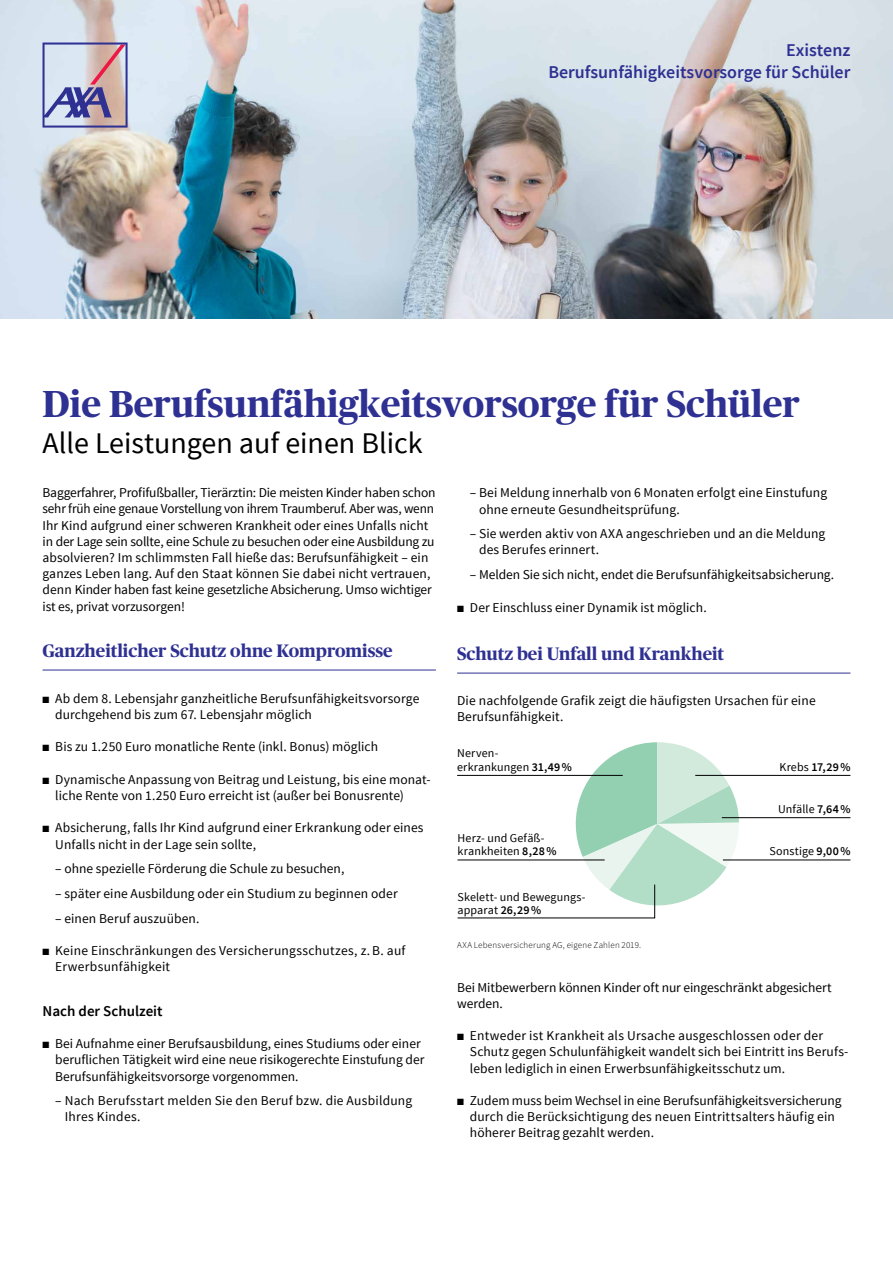
<style>
.page{position:relative;width:893px;height:1263px;background:#fff}
.page>*{position:absolute;margin:0;border:0;box-sizing:border-box;transform-origin:0 0}
.t1{font:700 37.5px "Publico Headline";color:#2e3092}
.t2{font:30px "Source Sans Pro";color:#000}
.t3{font:700 18px "Publico Headline";color:#2e3092}
.t4{font:600 18px/21.6px "Source Sans Pro";color:#2e3092;text-align:right}
.t5{font:600 15px "Source Sans Pro";color:#000}
.t6{font:13.5px/16.2px "Source Sans Pro";letter-spacing:.005em;color:#000}
.t7{font:12px/13.5px "Source Sans Pro";letter-spacing:.01em;color:#000}
.t8{font:600 12px "Source Sans Pro";color:#000}
.t9{font:300 9px "Source Sans Pro";letter-spacing:.02em;color:#000}
.s1{font-weight:600}
.s2{font-weight:400}
</style>
<div class="page">
<img style="left:0;top:0;width:893px;height:319px">
<hr style="left:43px;top:670px;width:393px;height:1px;background:#2e3092">
<hr style="left:457px;top:673px;width:393px;height:1px;background:#2e3092">
<svg style="left:43px;top:43px;width:85px;height:85px;background:#b3a9c0"></svg>
<hr style="left:722px;top:817px;width:128px;height:1px;background:#000">
<svg style="left:457px;top:742px;width:282px;height:177px"></svg>
<hr style="left:723px;top:859px;width:127px;height:1px;background:#000">
<hr style="left:695px;top:775px;width:155px;height:1px;background:#000">
<h3 class="t4" style="left:548px;top:40px;width:304px">Existenz<br>Berufsunfähigkeitsvorsorge für Schüler</h3>
<h1 class="t1" style="left:43px;top:377px;width:759px">Die Berufsunfähigkeitsvorsorge für Schüler</h1>
<h2 class="t2" style="left:43px;top:424px;width:382px">Alle Leistungen auf einen Blick</h2>
<p class="t6" style="left:43px;top:485px;width:395px">Baggerfahrer, Profifußballer, Tierärztin: Die meisten Kinder haben schon sehr früh eine genaue Vorstellung von ihrem Traumberuf. Aber was, wenn Ihr Kind aufgrund einer schweren Krankheit oder eines Unfalls nicht in der Lage sein sollte, eine Schule zu besuchen oder eine Ausbildung zu absolvieren? Im schlimmsten Fall hieße das: Berufsunfähigkeit – ein ganzes Leben lang. Auf den Staat können Sie dabei nicht vertrauen, denn Kinder haben fast keine gesetzliche Absicherung. Umso wichtiger ist es, privat vorzusorgen!</p>
<h3 class="t3" style="left:43px;top:638px;width:352px">Ganzheitlicher Schutz ohne Kompromisse</h3>
<p class="t6" style="left:55px;top:690px;width:366px;text-indent:-13px">■ Ab dem 8. Lebensjahr ganzheitliche Berufsunfähigkeitsvorsorge durchgehend bis zum 67. Lebensjahr möglich</p>
<p class="t6" style="left:43px;top:739px;width:337px">■ Bis zu 1.250 Euro monatliche Rente (inkl. Bonus) möglich</p>
<p class="t6" style="left:55px;top:771px;width:377px;text-indent:-13px">■ Dynamische Anpassung von Beitrag und Leistung, bis eine monat&shy;liche Rente von 1.250 Euro erreicht ist (außer bei Bonusrente)</p>
<p class="t6" style="left:55px;top:820px;width:370px;text-indent:-13px">■ Absicherung, falls Ihr Kind aufgrund einer Erkrankung oder eines<br>Unfalls nicht in der Lage sein sollte,</p>
<p class="t6" style="left:55px;top:861px;width:291px">– ohne spezielle Förderung die Schule zu besuchen,</p>
<p class="t6" style="left:55px;top:886px;width:344px">– später eine Ausbildung oder ein Studium zu beginnen oder</p>
<p class="t6" style="left:55px;top:910px;width:146px">– einen Beruf auszuüben.</p>
<p class="t6" style="left:55px;top:943px;width:352px;text-indent:-13px">■ Keine Einschränkungen des Versicherungsschutzes, z. B. auf<br>Erwerbsunfähigkeit</p>
<p class="t5" style="left:43px;top:1001px;width:122px">Nach der Schulzeit</p>
<p class="t6" style="left:55px;top:1036px;width:371px;text-indent:-13px">■ Bei Aufnahme einer Berufsausbildung, eines Studiums oder einer beruflichen Tätigkeit wird eine neue risikogerechte Einstufung der<br>Berufsunfähigkeitsvorsorge vorgenommen.</p>
<p class="t6" style="left:65px;top:1093px;width:349px;text-indent:-10px">– Nach Berufsstart melden Sie den Beruf bzw. die Ausbildung<br>Ihres Kindes.</p>
<p class="t6" style="left:479px;top:485px;width:350px;text-indent:-9px">– Bei Meldung innerhalb von 6 Monaten erfolgt eine Einstufung ohne erneute Gesundheitsprüfung.</p>
<p class="t6" style="left:479px;top:526px;width:348px;text-indent:-9px">– Sie werden aktiv von AXA angeschrieben und an die Meldung des Berufes erinnert.</p>
<p class="t6" style="left:470px;top:567px;width:366px">– Melden Sie sich nicht, endet die Berufsunfähigkeitsabsicherung.</p>
<p class="t6" style="left:457px;top:599px;width:251px">■ Der Einschluss einer Dynamik ist möglich.</p>
<h3 class="t3" style="left:457px;top:641px;width:269px">Schutz bei Unfall und Krankheit</h3>
<p class="t6" style="left:457px;top:692px;width:360px">Die nachfolgende Grafik zeigt die häufigsten Ursachen für eine<br>Berufsunfähigkeit.</p>
<p class="t7" style="left:457px;top:747px;width:116px">Nerven&shy;erkrankungen <span class="s1">31,49%</span></p>
<p class="t8" style="left:779px;top:759px;width:73px"><span class="s2">Krebs</span> 17,29%</p>
<p class="t7" style="left:778px;top:802px;width:74px">Unfälle <span class="s1">7,64%</span></p>
<p class="t7" style="left:457px;top:831px;width:101px">Herz- und Gefäß&shy;krankheiten <span class="s1">8,28%</span></p>
<p class="t7" style="left:457px;top:890px;width:129px">Skelett- und Bewegungs&shy;apparat <span class="s1">26,29%</span></p>
<p class="t7" style="left:769px;top:845px;width:82px">Sonstige <span class="s1">9,00%</span></p>
<p class="t9" style="left:457px;top:940px;width:186px">AXA Lebensversicherung AG, eigene Zahlen 2019.</p>
<p class="t6" style="left:457px;top:979px;width:376px">Bei Mitbewerbern können Kinder oft nur eingeschränkt abgesichert werden.</p>
<p class="t6" style="left:470px;top:1028px;width:380px;text-indent:-13px">■ Entweder ist Krankheit als Ursache ausgeschlossen oder der<br>Schutz gegen Schulunfähigkeit wandelt sich bei Eintritt ins Berufs&shy;leben lediglich in einen Erwerbsunfähigkeitsschutz um.</p>
<p class="t6" style="left:470px;top:1092px;width:373px;text-indent:-13px">■ Zudem muss beim Wechsel in eine Berufsunfähigkeitsversicherung durch die Berücksichtigung des neuen Eintrittsalters häufig ein höherer Beitrag gezahlt werden.</p>
</div>
